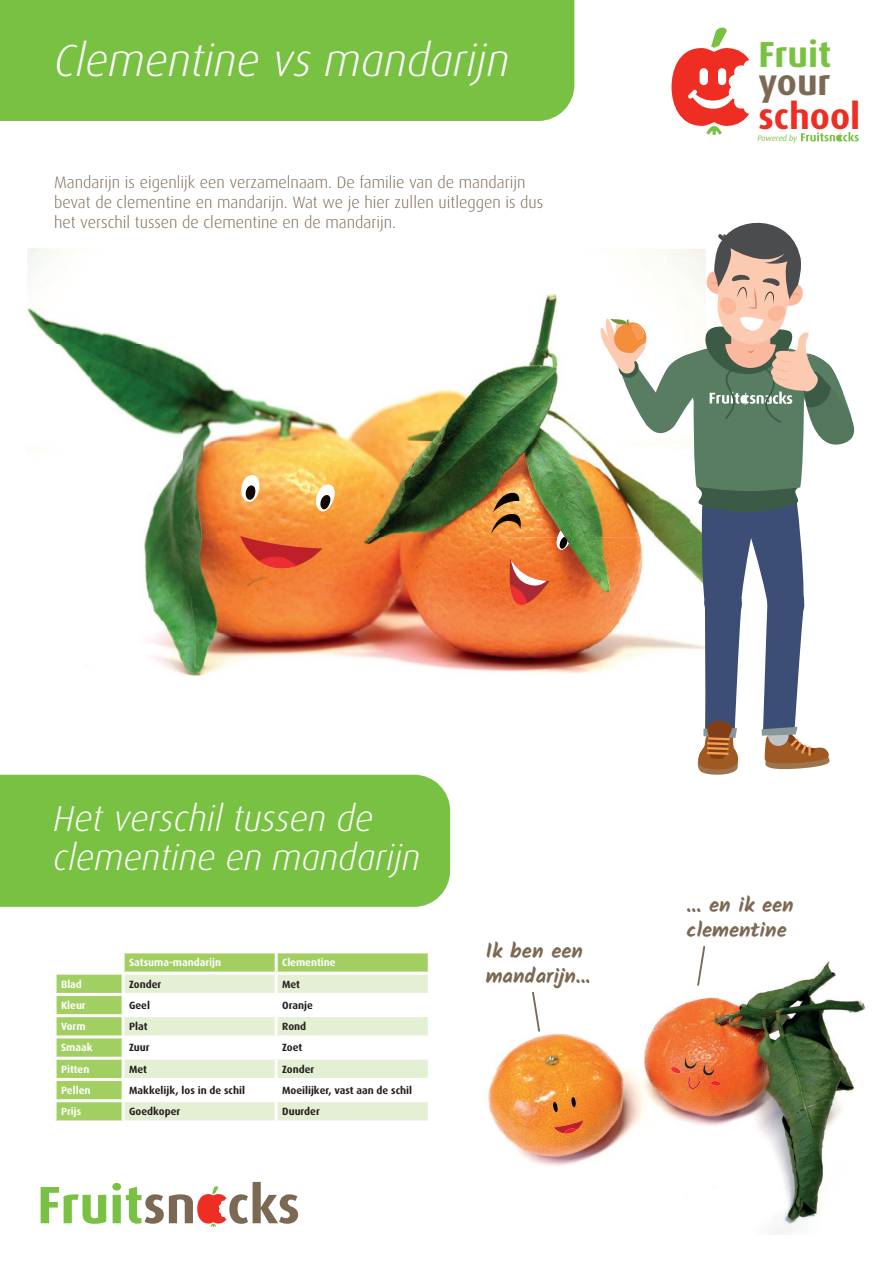
<style>
.page{position:relative;width:893px;height:1263px;background:#fff}
.page>*{position:absolute;margin:0;border:0;box-sizing:border-box;transform-origin:0 0}
.t1{font:italic 300 45px "Dax";color:#fff}
.t2{font:700 36.15px "Dax";color:#ee2e22}
.t3{font:700 36.15px "Dax";color:#79c142}
.t4{font:700 36.15px "Dax";color:#7c6954}
.t5{font:italic 300 36px/39px "Dax";color:#fff}
.t6{font:700 20.7px/24.8px "Kalam";color:#7c6954}
.t7{font:300 16.5px/19.8px "Dax";color:#7c6954}
.t8{font:700 10.5px "Dax";color:#231f20}
.t9{font:700 10.5px "Dax";color:#fff}
.t10{font:italic 7.95px "Dax";letter-spacing:-.015em;color:#79c142}
</style>
<div class="page">
<img style="left:27px;top:249px;width:464px;height:427px">
<div style="left:0;top:0;width:574px;height:121px;background:#79c142"></div>
<svg style="left:801px;top:132px;width:58px;height:10px"></svg>
<svg style="left:671px;top:28px;width:78px;height:107px"></svg>
<svg style="left:41px;top:1182px;width:257px;height:45px"></svg>
<svg style="left:240px;top:536px;width:82px;height:33px;background:#dd4f2d"></svg>
<svg style="left:237px;top:475px;width:28px;height:29px"></svg>
<svg style="left:310px;top:481px;width:31px;height:35px"></svg>
<div style="left:0;top:775px;width:450px;height:132px;background:#79c142"></div>
<svg style="left:57px;top:953px;width:371px;height:167px;background:#abd472"></svg>
<svg style="left:125px;top:975px;width:303px;height:145px;fill:#e4f0d4"></svg>
<hr style="left:122px;top:953px;width:3px;height:19px;background:#fff">
<hr style="left:275px;top:953px;width:3px;height:19px;background:#fff">
<hr style="left:54px;top:972px;width:69px;height:3px;background:#fff">
<hr style="left:123px;top:972px;width:153px;height:3px;background:#fff">
<hr style="left:122px;top:975px;width:3px;height:18px;background:#fff">
<hr style="left:276px;top:972px;width:155px;height:3px;background:#fff">
<hr style="left:275px;top:975px;width:3px;height:18px;background:#fff">
<hr style="left:54px;top:993px;width:69px;height:3px;background:#fff">
<hr style="left:123px;top:993px;width:153px;height:3px;background:#fff">
<hr style="left:122px;top:996px;width:3px;height:18px;background:#fff">
<hr style="left:276px;top:993px;width:155px;height:3px;background:#fff">
<hr style="left:275px;top:996px;width:3px;height:18px;background:#fff">
<hr style="left:54px;top:1014px;width:69px;height:3px;background:#fff">
<hr style="left:123px;top:1014px;width:153px;height:3px;background:#fff">
<hr style="left:122px;top:1017px;width:3px;height:18px;background:#fff">
<hr style="left:276px;top:1014px;width:155px;height:3px;background:#fff">
<hr style="left:275px;top:1017px;width:3px;height:18px;background:#fff">
<hr style="left:54px;top:1035px;width:69px;height:3px;background:#fff">
<hr style="left:123px;top:1035px;width:153px;height:3px;background:#fff">
<hr style="left:122px;top:1038px;width:3px;height:19px;background:#fff">
<hr style="left:276px;top:1035px;width:155px;height:3px;background:#fff">
<hr style="left:275px;top:1038px;width:3px;height:19px;background:#fff">
<hr style="left:54px;top:1057px;width:69px;height:3px;background:#fff">
<hr style="left:123px;top:1057px;width:153px;height:3px;background:#fff">
<hr style="left:122px;top:1060px;width:3px;height:18px;background:#fff">
<hr style="left:276px;top:1057px;width:155px;height:3px;background:#fff">
<hr style="left:275px;top:1060px;width:3px;height:18px;background:#fff">
<hr style="left:54px;top:1078px;width:69px;height:3px;background:#fff">
<hr style="left:123px;top:1078px;width:153px;height:3px;background:#fff">
<hr style="left:122px;top:1081px;width:3px;height:18px;background:#fff">
<hr style="left:276px;top:1078px;width:155px;height:3px;background:#fff">
<hr style="left:275px;top:1081px;width:3px;height:18px;background:#fff">
<hr style="left:54px;top:1099px;width:69px;height:3px;background:#fff">
<hr style="left:123px;top:1099px;width:153px;height:3px;background:#fff">
<hr style="left:122px;top:1102px;width:3px;height:18px;background:#fff">
<hr style="left:276px;top:1099px;width:155px;height:3px;background:#fff">
<hr style="left:275px;top:1102px;width:3px;height:18px;background:#fff">
<img style="left:488px;top:961px;width:378px;height:274px">
<svg style="left:696px;top:946px;width:10px;height:42px"></svg>
<svg style="left:531px;top:990px;width:10px;height:43px"></svg>
<img style="left:687px;top:1077px;width:14px;height:12px">
<img style="left:682px;top:1057px;width:15px;height:12px">
<img style="left:699px;top:1063px;width:16px;height:12px">
<svg style="left:669px;top:1067px;width:13px;height:6px"></svg>
<svg style="left:711px;top:1081px;width:10px;height:5px"></svg>
<svg style="left:551px;top:1102px;width:8px;height:10px"></svg>
<svg style="left:570px;top:1097px;width:6px;height:10px"></svg>
<img style="left:553px;top:1120px;width:31px;height:13px">
<img style="left:563px;top:1129px;width:14px;height:4px">
<svg style="left:491px;top:222px;width:364px;height:553px"></svg>
<h1 class="t1" style="left:54px;top:36px;width:457px">Clementine vs mandarijn</h1>
<h2 class="t3" style="left:758px;top:34px;width:74px">Fruit</h2>
<h2 class="t4" style="left:758px;top:62px;width:74px">your</h2>
<h2 class="t2" style="left:758px;top:96px;width:103px">school</h2>
<p class="t10" style="left:757px;top:134px;width:41px">Powered by</p>
<p class="t7" style="left:54px;top:173px;width:491px">Mandarijn is eigenlijk een verzamelnaam. De familie van de mandarijn bevat de clementine en mandarijn. Wat we je hier zullen uitleggen is dus het verschil tussen de clementine en de mandarijn.</p>
<h3 class="t5" style="left:53px;top:800px;width:369px">Het verschil tussen de clementine en mandarijn</h3>
<p class="t9" style="left:129px;top:957px;width:94px">Satsuma-mandarijn</p>
<p class="t9" style="left:282px;top:957px;width:55px">Clementine</p>
<p class="t9" style="left:61px;top:978px;width:22px">Blad</p>
<p class="t8" style="left:129px;top:978px;width:34px">Zonder</p>
<p class="t8" style="left:282px;top:978px;width:19px">Met</p>
<p class="t9" style="left:61px;top:999px;width:26px">Kleur</p>
<p class="t8" style="left:129px;top:999px;width:22px">Geel</p>
<p class="t8" style="left:282px;top:999px;width:32px">Oranje</p>
<p class="t9" style="left:61px;top:1020px;width:26px">Vorm</p>
<p class="t8" style="left:129px;top:1020px;width:20px">Plat</p>
<p class="t8" style="left:282px;top:1020px;width:26px">Rond</p>
<p class="t9" style="left:61px;top:1042px;width:33px">Smaak</p>
<p class="t8" style="left:129px;top:1042px;width:22px">Zuur</p>
<p class="t8" style="left:282px;top:1042px;width:22px">Zoet</p>
<p class="t9" style="left:61px;top:1063px;width:30px">Pitten</p>
<p class="t8" style="left:129px;top:1063px;width:19px">Met</p>
<p class="t8" style="left:282px;top:1063px;width:34px">Zonder</p>
<p class="t9" style="left:61px;top:1084px;width:31px">Pellen</p>
<p class="t8" style="left:129px;top:1084px;width:117px">Makkelijk, los in de schil</p>
<p class="t8" style="left:282px;top:1084px;width:131px">Moeilijker, vast aan de schil</p>
<p class="t9" style="left:61px;top:1105px;width:22px">Prijs</p>
<p class="t8" style="left:129px;top:1105px;width:53px">Goedkoper</p>
<p class="t8" style="left:282px;top:1105px;width:39px">Duurder</p>
<p class="t6" style="left:486px;top:938px;width:106px">Ik ben een mandarijn...</p>
<p class="t6" style="left:687px;top:893px;width:109px">... en ik een clementine</p>
</div>
